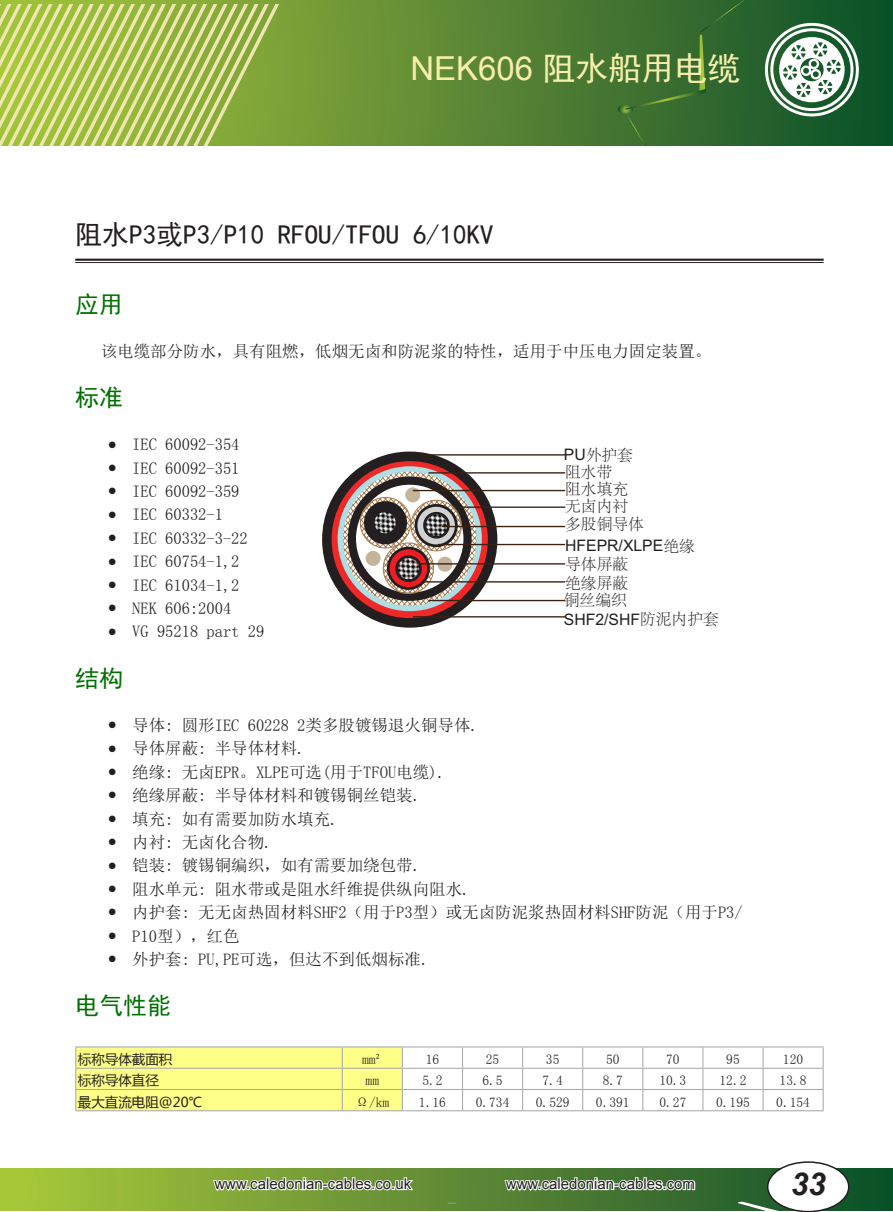
<style>
.page{position:relative;width:893px;height:1212px;background:#fff}
.page>*{position:absolute;margin:0;border:0;box-sizing:border-box;transform-origin:0 0}
.t1{font:33px "Arial";color:#f7eeab}
.t2{font:italic 700 31.5px "Arial";color:#231f20}
.产品名称{font:27px "Sim Hei";color:#231f20}
.正文标题{font:24px "Sim Hei";color:#007000}
.结构{font:16.5px "Sim Sun";color:#231f20}
.正文{font:16.5px "Sim Sun";color:#231f20}
.t3{font:15.9px/18.1px "Adobe Song Std Light GBK EUC H";color:#231f20}
.t4{font:15.9px "Arial";color:#231f20}
.t5{font:15px "Arial";color:#231f20}
.表格文字{font:13.5px "Sim Sun";color:#231f20}
.表头列{font:13.5px "Microsoft Ya Hei";color:#231f20}
.s1{font-family:"Sim Hei"}
.s2{font-family:"Arial"}
.s3{font-family:"Adobe Song Std Light GBK EUC H"}
</style>
<div class="page">
<div style="left:0;top:1168px;width:893px;height:42px;background:linear-gradient(to right,#adcb3c,#104b2b)"></div>
<svg style="left:0;top:1px;width:893px;height:144px;background:#598633"></svg>
<svg style="left:618px;top:0;width:241px;height:146px;background:#467847"></svg>
<svg style="left:737px;top:1201px;width:59px;height:11px"></svg>
<div style="left:768px;top:1162px;width:81px;height:49px;background:#fff;border-radius:50%"></div>
<div style="left:767px;top:1161px;width:82px;height:51px;border:2px solid #231f20;border-radius:50%"></div>
<svg style="left:503px;top:1174px;width:193px;height:29px"></svg>
<svg style="left:212px;top:1168px;width:204px;height:35px"></svg>
<hr style="left:75px;top:259px;width:749px;height:2px;background:#231f20">
<hr style="left:75px;top:262px;width:749px;height:1px;background:#231f20">
<hr style="left:75px;top:1046px;width:267px;height:1px;background:#a8a9ad">
<hr style="left:342px;top:1046px;width:60px;height:1px;background:#a8a9ad">
<hr style="left:402px;top:1046px;width:60px;height:1px;background:#a8a9ad">
<hr style="left:462px;top:1046px;width:61px;height:1px;background:#a8a9ad">
<hr style="left:523px;top:1046px;width:60px;height:1px;background:#a8a9ad">
<hr style="left:583px;top:1046px;width:60px;height:1px;background:#a8a9ad">
<hr style="left:643px;top:1046px;width:60px;height:1px;background:#a8a9ad">
<hr style="left:703px;top:1046px;width:60px;height:1px;background:#a8a9ad">
<hr style="left:763px;top:1046px;width:61px;height:1px;background:#a8a9ad">
<hr style="left:762px;top:1047px;width:2px;height:21px;background:#a8a9ad">
<hr style="left:402px;top:1068px;width:60px;height:1px;background:#a8a9ad">
<hr style="left:462px;top:1068px;width:61px;height:1px;background:#a8a9ad">
<hr style="left:523px;top:1068px;width:60px;height:1px;background:#a8a9ad">
<hr style="left:583px;top:1068px;width:60px;height:1px;background:#a8a9ad">
<hr style="left:643px;top:1068px;width:60px;height:1px;background:#a8a9ad">
<hr style="left:703px;top:1068px;width:60px;height:1px;background:#a8a9ad">
<hr style="left:763px;top:1068px;width:61px;height:1px;background:#a8a9ad">
<hr style="left:762px;top:1069px;width:2px;height:20px;background:#a8a9ad">
<hr style="left:402px;top:1089px;width:60px;height:1px;background:#a8a9ad">
<svg style="left:75px;top:1047px;width:328px;height:63px;background:#f8fa88"></svg>
<hr style="left:462px;top:1089px;width:61px;height:1px;background:#a8a9ad">
<svg style="left:462px;top:1047px;width:1px;height:63px"></svg>
<hr style="left:523px;top:1089px;width:60px;height:1px;background:#a8a9ad">
<svg style="left:522px;top:1047px;width:1px;height:63px"></svg>
<hr style="left:583px;top:1089px;width:60px;height:1px;background:#a8a9ad">
<svg style="left:582px;top:1047px;width:1px;height:63px"></svg>
<hr style="left:643px;top:1089px;width:60px;height:1px;background:#a8a9ad">
<svg style="left:642px;top:1047px;width:1px;height:63px"></svg>
<hr style="left:703px;top:1089px;width:60px;height:1px;background:#a8a9ad">
<svg style="left:702px;top:1047px;width:1px;height:63px"></svg>
<hr style="left:763px;top:1089px;width:61px;height:1px;background:#a8a9ad">
<hr style="left:762px;top:1090px;width:2px;height:20px;background:#a8a9ad">
<svg style="left:823px;top:1047px;width:1px;height:63px"></svg>
<hr style="left:75px;top:1110px;width:267px;height:1px;background:#a8a9ad">
<hr style="left:342px;top:1110px;width:60px;height:1px;background:#a8a9ad">
<hr style="left:402px;top:1110px;width:60px;height:1px;background:#a8a9ad">
<hr style="left:462px;top:1110px;width:61px;height:1px;background:#a8a9ad">
<hr style="left:523px;top:1110px;width:60px;height:1px;background:#a8a9ad">
<hr style="left:583px;top:1110px;width:60px;height:1px;background:#a8a9ad">
<hr style="left:643px;top:1110px;width:60px;height:1px;background:#a8a9ad">
<hr style="left:703px;top:1110px;width:60px;height:1px;background:#a8a9ad">
<hr style="left:763px;top:1110px;width:61px;height:1px;background:#a8a9ad">
<svg style="left:339px;top:468px;width:141px;height:142px;background:#b9beb5"></svg>
<svg style="left:352px;top:481px;width:116px;height:116px"></svg>
<div style="left:348px;top:476px;width:124px;height:125px;border:8px solid #231f20;border-radius:50%"></div>
<div style="left:330px;top:458px;width:160px;height:161px;border:10px solid #ee2928;border-radius:50%"></div>
<svg style="left:358px;top:495px;width:106px;height:103px"></svg>
<svg style="left:437px;top:557px;width:15px;height:15px"></svg>
<div style="left:366px;top:551px;width:15px;height:15px;background:#c3b49b;border-radius:50%"></div>
<div style="left:405px;top:487px;width:15px;height:15px;background:#c3b49b;border-radius:50%"></div>
<div style="left:338px;top:466px;width:144px;height:145px;border:5px solid #aedee4;border-radius:50%"></div>
<div style="left:322px;top:452px;width:175px;height:176px;border:10px solid #231f20;border-radius:50%"></div>
<hr style="left:438px;top:544px;width:127px;height:1px;background:#3a2111">
<hr style="left:420px;top:563px;width:145px;height:1px;background:#3a2111">
<hr style="left:424px;top:581px;width:141px;height:1px;background:#3a2111">
<hr style="left:413px;top:616px;width:152px;height:1px;background:#3a2111">
<hr style="left:442px;top:526px;width:123px;height:1px;background:#3a2111">
<hr style="left:458px;top:506px;width:107px;height:2px;background:#3a2111">
<hr style="left:413px;top:490px;width:152px;height:1px;background:#3a2111">
<hr style="left:429px;top:600px;width:136px;height:1px;background:#3a2111">
<hr style="left:429px;top:472px;width:136px;height:1px;background:#3a2111">
<hr style="left:420px;top:454px;width:145px;height:2px;background:#3a2111">
<svg style="left:1px;top:4px;width:278px;height:142px;background:#afc460"></svg>
<h1 class="t1" style="left:410px;top:47px;width:332px">NEK606 <span class="s1">阻水船用电缆</span></h1>
<p class="产品名称" style="left:75px;top:220px;width:420px">阻水P3或P3/P10 RFOU/TFOU 6/10KV</p>
<p class="正文标题" style="left:75px;top:292px;width:50px">应用</p>
<p class="正文" style="left:101px;top:343px;width:612px">该电缆部分防水，具有阻燃，低烟无卤和防泥浆的特性，适用于中压电力固定装置。</p>
<p class="正文标题" style="left:75px;top:386px;width:50px">标准</p>
<p class="结构" style="left:108px;top:436px;width:133px">● IEC 60092-354</p>
<p class="结构" style="left:108px;top:459px;width:133px">● IEC 60092-351</p>
<p class="结构" style="left:108px;top:483px;width:133px">● IEC 60092-359</p>
<p class="结构" style="left:108px;top:506px;width:116px">● IEC 60332-1</p>
<p class="结构" style="left:108px;top:530px;width:141px">● IEC 60332-3-22</p>
<p class="结构" style="left:108px;top:553px;width:133px">● IEC 60754-1,2</p>
<p class="结构" style="left:108px;top:576px;width:133px">● IEC 61034-1,2</p>
<p class="结构" style="left:108px;top:600px;width:124px">● NEK 606:2004</p>
<p class="结构" style="left:108px;top:623px;width:157px">● VG 95218 part 29</p>
<p class="正文标题" style="left:75px;top:666px;width:50px">结构</p>
<p class="结构" style="left:108px;top:717px;width:372px">● 导体: 圆形IEC 60228 2类多股镀锡退火铜导体.</p>
<p class="结构" style="left:108px;top:740px;width:199px">● 导体屏蔽: 半导体材料.</p>
<p class="结构" style="left:108px;top:763px;width:339px">● 绝缘: 无卤EPR。XLPE可选(用于TFOU电缆).</p>
<p class="结构" style="left:108px;top:787px;width:314px">● 绝缘屏蔽: 半导体材料和镀锡铜丝铠装.</p>
<p class="结构" style="left:108px;top:810px;width:232px">● 填充: 如有需要加防水填充.</p>
<p class="结构" style="left:108px;top:834px;width:166px">● 内衬: 无卤化合物.</p>
<p class="结构" style="left:108px;top:857px;width:314px">● 铠装: 镀锡铜编织，如有需要加绕包带.</p>
<p class="结构" style="left:108px;top:880px;width:364px">● 阻水单元: 阻水带或是阻水纤维提供纵向阻水.</p>
<p class="结构" style="left:108px;top:904px;width:636px">● 内护套: 无无卤热固材料SHF2（用于P3型）或无卤防泥浆热固材料SHF防泥（用于P3/</p>
<p class="结构" style="left:108px;top:927px;width:133px">● P10型），红色</p>
<p class="结构" style="left:108px;top:951px;width:323px">● 外护套: PU,PE可选，但达不到低烟标准.</p>
<p class="正文标题" style="left:75px;top:994px;width:98px">电气性能</p>
<p class="表头列" style="left:78px;top:1050px;width:96px">标称导体截面积</p>
<p class="表格文字" style="left:362px;top:1052px;width:22px">mm²</p>
<p class="表格文字" style="left:426px;top:1052px;width:15px">16</p>
<p class="表格文字" style="left:486px;top:1052px;width:15px">25</p>
<p class="表格文字" style="left:546px;top:1052px;width:15px">35</p>
<p class="表格文字" style="left:606px;top:1052px;width:15px">50</p>
<p class="表格文字" style="left:666px;top:1052px;width:15px">70</p>
<p class="表格文字" style="left:726px;top:1052px;width:15px">95</p>
<p class="表格文字" style="left:783px;top:1052px;width:22px">120</p>
<p class="表头列" style="left:78px;top:1071px;width:82px">标称导体直径</p>
<p class="表格文字" style="left:366px;top:1074px;width:15px">mm</p>
<p class="表格文字" style="left:422px;top:1074px;width:22px">5.2</p>
<p class="表格文字" style="left:482px;top:1074px;width:22px">6.5</p>
<p class="表格文字" style="left:543px;top:1074px;width:22px">7.4</p>
<p class="表格文字" style="left:603px;top:1074px;width:22px">8.7</p>
<p class="表格文字" style="left:659px;top:1074px;width:28px">10.3</p>
<p class="表格文字" style="left:719px;top:1074px;width:28px">12.2</p>
<p class="表格文字" style="left:780px;top:1074px;width:28px">13.8</p>
<p class="表头列" style="left:78px;top:1093px;width:126px">最大直流电阻@20℃</p>
<p class="表格文字" style="left:355px;top:1095px;width:35px">Ω/km</p>
<p class="表格文字" style="left:419px;top:1095px;width:28px">1.16</p>
<p class="表格文字" style="left:476px;top:1095px;width:35px">0.734</p>
<p class="表格文字" style="left:536px;top:1095px;width:35px">0.529</p>
<p class="表格文字" style="left:596px;top:1095px;width:35px">0.391</p>
<p class="表格文字" style="left:659px;top:1095px;width:28px">0.27</p>
<p class="表格文字" style="left:716px;top:1095px;width:35px">0.195</p>
<p class="表格文字" style="left:776px;top:1095px;width:35px">0.154</p>
<p class="t3" style="left:564px;top:446px;width:71px"><span class="s2">PU</span>外护套</p>
<p class="t3" style="left:565px;top:464px;width:49px">阻水带</p>
<p class="t3" style="left:565px;top:480px;width:65px">阻水填充</p>
<p class="t3" style="left:565px;top:498px;width:80px">无卤内衬多股铜导体</p>
<p class="t4" style="left:565px;top:535px;width:131px">HFEPR/XLPE<span class="s3">绝缘</span></p>
<p class="t3" style="left:565px;top:555px;width:65px">导体屏蔽</p>
<p class="t3" style="left:565px;top:575px;width:65px">绝缘屏蔽</p>
<p class="t3" style="left:564px;top:592px;width:65px">铜丝编织</p>
<p class="t4" style="left:564px;top:609px;width:157px">SHF2/SHF<span class="s3">防泥内护套</span></p>
<p class="t5" style="left:214px;top:1174px;width:198px">www.caledonian-cables.co.uk</p>
<p class="t5" style="left:506px;top:1174px;width:191px">www.caledonian-cables.com</p>
<h2 class="t2" style="left:791px;top:1162px;width:37px">33</h2>
</div>
